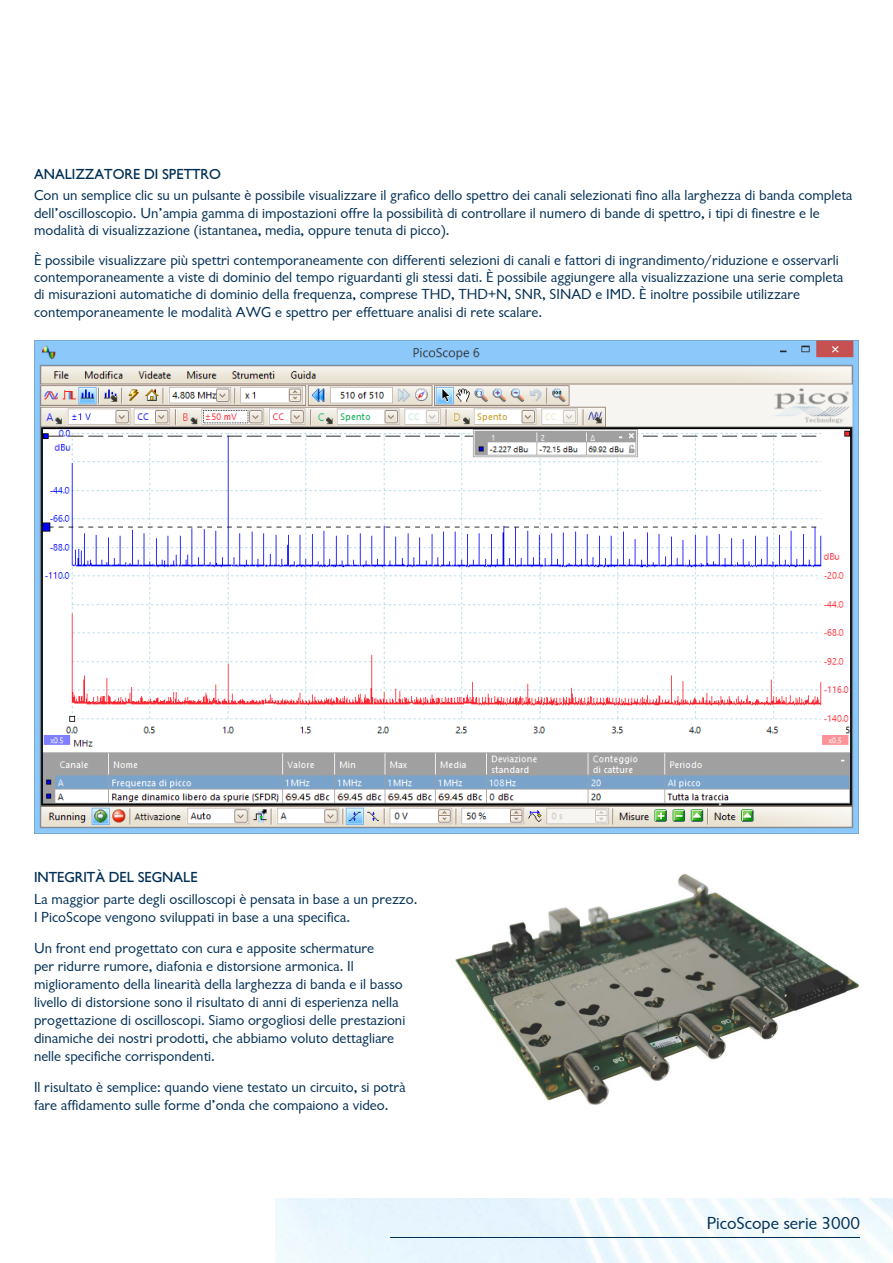
<style>
.page{position:relative;width:893px;height:1263px;background:#fff}
.page>*{position:absolute;margin:0;border:0;box-sizing:border-box;transform-origin:0 0}
.t1{font:18px "Chantilly";color:#002e54}
.t2{font:15px/18px "Chantilly";color:#002e54}
.t3{font:500 15px "Chantilly";color:#002e54}
</style>
<div class="page">
<hr style="left:390px;top:1237px;width:470px;height:1px;background:#002e54">
<img style="left:455px;top:874px;width:404px;height:231px">
<img style="left:34px;top:340px;width:825px;height:493px">
<p class="t3" style="left:34px;top:166px;width:188px">ANALIZZATORE DI SPETTRO</p>
<p class="t2" style="left:34px;top:187px;width:820px;line-height:17.2px">Con un semplice clic su un pulsante è possibile visualizzare il grafico dello spettro dei canali selezionati fino alla larghezza di banda completa dell’oscilloscopio. Un’ampia gamma di impostazioni offre la possibilità di controllare il numero di bande di spettro, i tipi di finestre e le modalità di visualizzazione (istantanea, media, oppure tenuta di picco).</p>
<p class="t2" style="left:34px;top:252px;width:811px;line-height:17.2px">È possibile visualizzare più spettri contemporaneamente con differenti selezioni di canali e fattori di ingrandimento/riduzione e osservarli contemporaneamente a viste di dominio del tempo riguardanti gli stessi dati. È possibile aggiungere alla visualizzazione una serie completa di misurazioni automatiche di dominio della frequenza, comprese THD, THD+N, SNR, SINAD e IMD. È inoltre possibile utilizzare contemporaneamente le modalità AWG e spettro per effettuare analisi di rete scalare.</p>
<p class="t3" style="left:34px;top:869px;width:165px">INTEGRITÀ DEL SEGNALE</p>
<p class="t2" style="left:34px;top:891px;width:385px">La maggior parte degli oscilloscopi è pensata in base a un prezzo.<br>I PicoScope vengono sviluppati in base a una specifica.</p>
<p class="t2" style="left:34px;top:939px;width:373px">Un front end progettato con cura e apposite schermature<br>per ridurre rumore, diafonia e distorsione armonica. Il miglioramento della linearità della larghezza di banda e il basso livello di distorsione sono il risultato di anni di esperienza nella progettazione di oscilloscopi. Siamo orgogliosi delle prestazioni dinamiche dei nostri prodotti, che abbiamo voluto dettagliare nelle specifiche corrispondenti.</p>
<p class="t2" style="left:34px;top:1078px;width:373px">Il risultato è semplice: quando viene testato un circuito, si potrà fare affidamento sulle forme d’onda che compaiono a video.</p>
<p class="t1" style="left:707px;top:1213px;width:155px">PicoScope serie 3000</p>
</div>
